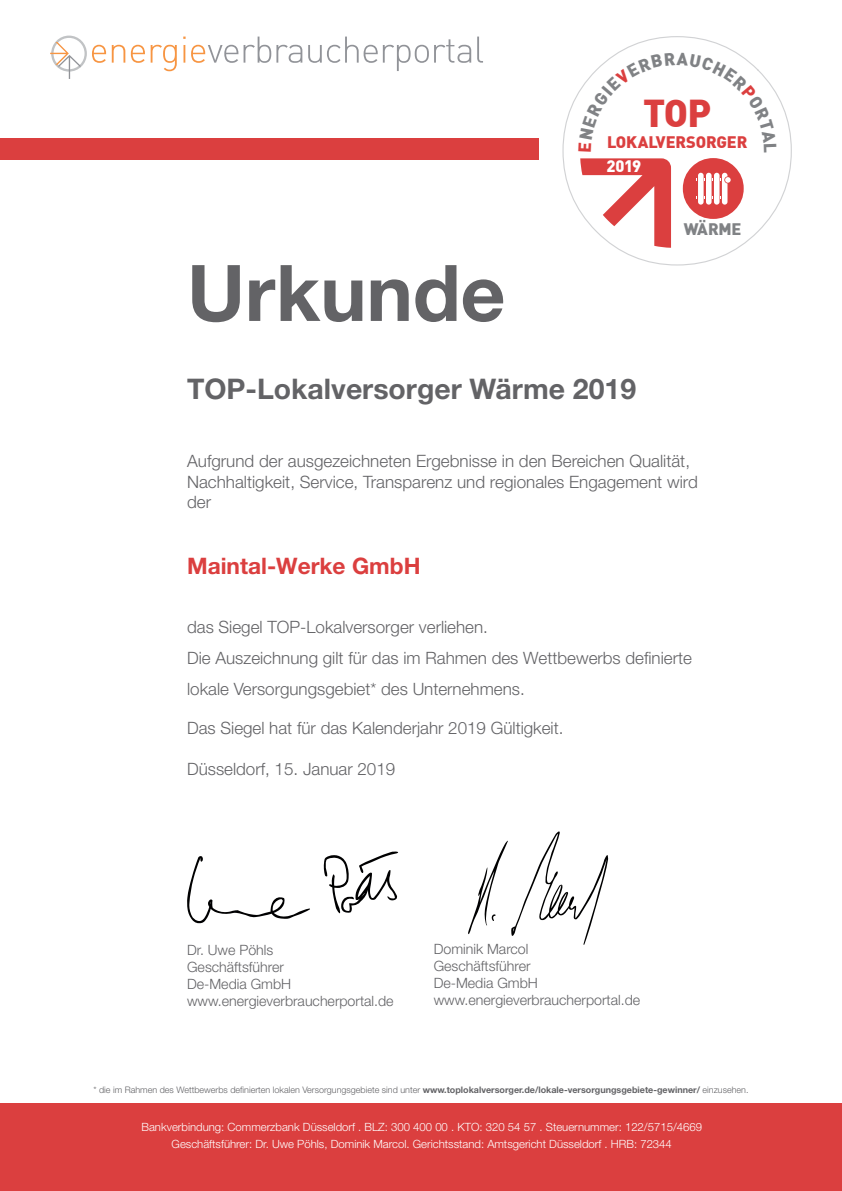
<style>
.page{position:relative;width:842px;height:1191px;background:#fff}
.page>*{position:absolute;margin:0;border:0;box-sizing:border-box;transform-origin:0 0}
.t1{font:700 78.1px "Helvetica Neue LT Std";color:#636366}
.t2{font:900 38px "DIN";color:#db3f3f}
.t3{font:700 28.4px "Helvetica Neue LT Std";color:#636366}
.t4{font:700 22.7px "Helvetica Neue LT Std";color:#db3f3f}
.t5{font:300 17px/20.5px "Helvetica Neue LT Std";color:#636366}
.t6{font:900 16.4px "DIN";letter-spacing:-.01em;color:#db3f3f}
.t7{font:900 16.4px "DIN";letter-spacing:-.01em;color:#808285}
.t8{font:900 16.4px "DIN";color:#fff}
.t9{font:300 14.2px "Helvetica Neue LT Std";color:#636366}
.t10{font:300 11.4px/17px "Helvetica Neue LT Std";color:#fff;text-align:center}
.t11{font:300 9px "Helvetica Neue LT Std";color:#636366}
.s1{font-weight:700}
</style>
<div class="page">
<div style="left:0;top:138px;width:539px;height:21px;background:#db3f3f"></div>
<div style="left:51px;top:36px;width:36px;height:36px;border:2px solid #c1c3c5;border-radius:50%"></div>
<svg style="left:50px;top:42px;width:30px;height:37px"></svg>
<svg style="left:92px;top:45px;width:14px;height:18px"></svg>
<svg style="left:112px;top:45px;width:13px;height:18px"></svg>
<svg style="left:131px;top:45px;width:14px;height:18px"></svg>
<svg style="left:151px;top:45px;width:26px;height:26px"></svg>
<svg style="left:183px;top:45px;width:2px;height:18px"></svg>
<svg style="left:191px;top:45px;width:47px;height:18px"></svg>
<svg style="left:244px;top:37px;width:58px;height:26px"></svg>
<svg style="left:308px;top:37px;width:163px;height:34px"></svg>
<svg style="left:477px;top:37px;width:6px;height:26px"></svg>
<div style="left:0;top:1103px;width:842px;height:88px;background:#db3f3f"></div>
<svg style="left:468px;top:831px;width:140px;height:113px"></svg>
<svg style="left:187px;top:851px;width:211px;height:72px"></svg>
<svg style="left:562px;top:36px;width:230px;height:230px"></svg>
<svg style="left:579px;top:52px;width:197px;height:196px"></svg>
<p class="t2" style="left:643px;top:88px;width:70px">TOP</p>
<p class="t6" style="left:607px;top:131px;width:142px">LOKALVERSORGER</p>
<p class="t1" style="left:187px;top:245px;width:320px">Urkunde</p>
<p class="t8" style="left:606px;top:156px;width:36px">2019</p>
<p class="t3" style="left:187px;top:371px;width:450px">TOP-Lokalversorger Wärme 2019</p>
<p class="t7" style="left:684px;top:218px;width:59px">WÄRME</p>
<p class="t5" style="left:187px;top:450px;width:512px">Aufgrund der ausgezeichneten Ergebnisse in den Bereichen Qualität,<br>Nachhaltigkeit, Service, Transparenz und regionales Engagement wird der</p>
<p class="t4" style="left:187px;top:552px;width:235px">Maintal-Werke GmbH</p>
<p class="t5" style="left:187px;top:611px;width:506px;line-height:30.6px">das Siegel TOP-Lokalversorger verliehen.<br>Die Auszeichnung gilt für das im Rahmen des Wettbewerbs definierte lokale Versorgungsgebiet* des Unternehmens.</p>
<p class="t5" style="left:187px;top:717px;width:378px">Das Siegel hat für das Kalenderjahr 2019 Gültigkeit.</p>
<p class="t5" style="left:187px;top:758px;width:210px">Düsseldorf, 15. Januar 2019</p>
<p class="t9" style="left:187px;top:941px;width:88px">Dr. Uwe Pöhls</p>
<p class="t9" style="left:187px;top:958px;width:98px">Geschäftsführer</p>
<p class="t9" style="left:187px;top:975px;width:106px">De-Media GmbH</p>
<p class="t9" style="left:187px;top:992px;width:208px">www.energieverbraucherportal.de</p>
<p class="t9" style="left:434px;top:940px;width:96px">Dominik Marcol</p>
<p class="t9" style="left:434px;top:957px;width:98px">Geschäftsführer</p>
<p class="t9" style="left:434px;top:974px;width:106px">De-Media GmbH</p>
<p class="t9" style="left:434px;top:991px;width:208px">www.energieverbraucherportal.de</p>
<p class="t11" style="left:93px;top:1084px;width:657px">* die im Rahmen des Wettbewerbs definierten lokalen Versorgungsgebiete sind unter <span class="s1">www.toplokalversorger.de/lokale-versorgungsgebiete-gewinner/</span> einzusehen.</p>
<p class="t10" style="left:141px;top:1118px;width:562px">Bankverbindung: Commerzbank Düsseldorf . BLZ: 300 400 00 . KTO: 320 54 57 . Steuernummer: 122/5715/4669<br>Geschäftsführer: Dr. Uwe Pöhls, Dominik Marcol. Gerichtsstand: Amtsgericht Düsseldorf . HRB: 72344</p>
</div>
